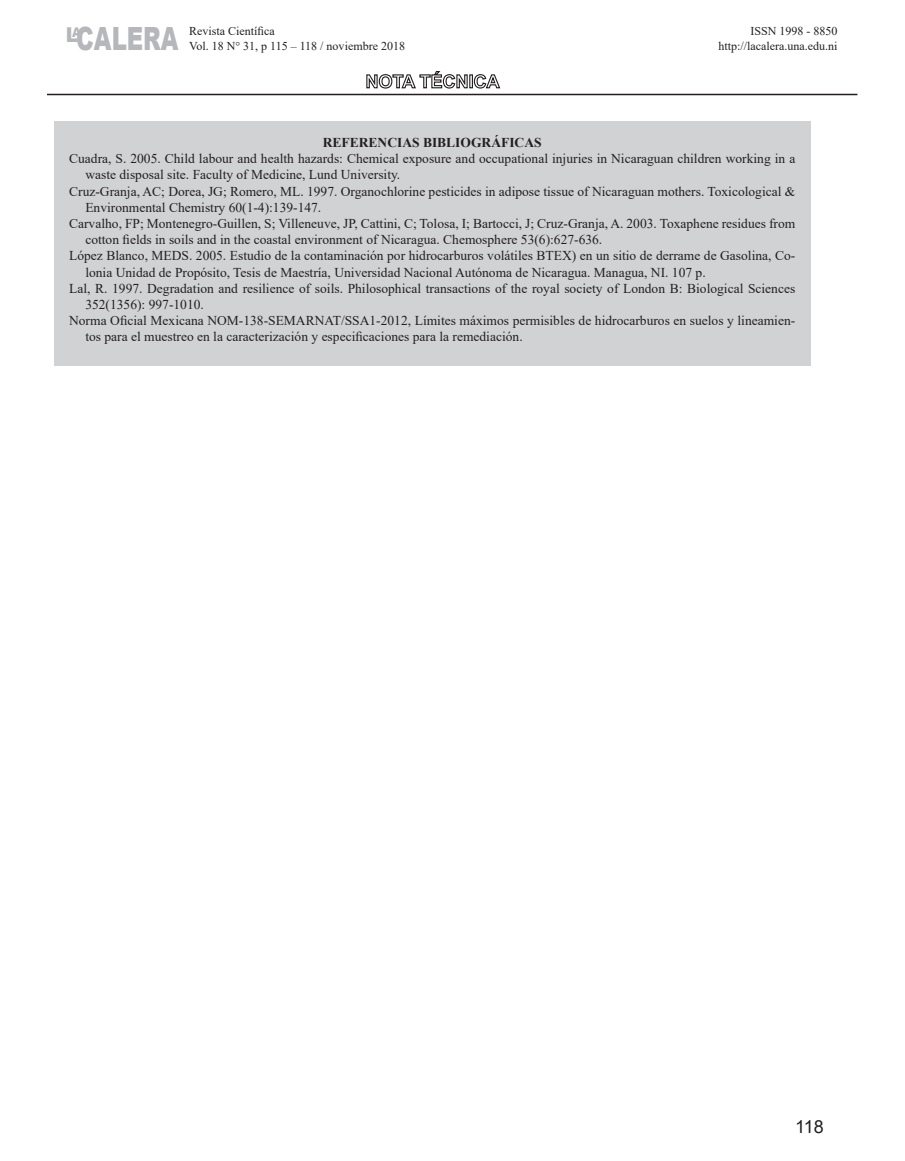
<style>
.page{position:relative;width:905px;height:1161px;background:#fff}
.page>*{position:absolute;margin:0;border:0;box-sizing:border-box;transform-origin:0 0}
.t1{font:900 31.95px "Arial";color:#b6b7bb;scale:.71 1}
.t2{font:900 20.55px "Arial";color:#b6b7bb;scale:.9 1}
.t3{font:18px "Arial";color:#231f20}
.t4{font:13.5px "Times New Roman";color:#231f20}
.t5{font:700 13.5px "Times New Roman";color:#231f20}
.t6{font:12px/14.4px "Times New Roman";color:#231f20;text-align:right}
</style>
<div class="page">
<hr style="left:47px;top:94px;width:810px;height:1px;background:#231f20">
<div style="left:54px;top:122px;width:756px;height:244px;background:#d1d2d4"></div>
<svg style="left:366px;top:71px;width:135px;height:18px"></svg>
<h1 class="t1" style="left:76px;top:15px;width:146px">CALERA</h1>
<p class="t6" style="left:189px;top:24px;width:217px;text-align:left">Revista Científica<br>Vol. 18 N° 31, p 115 – 118 / noviembre 2018</p>
<h2 class="t2" style="left:66px;top:20px;width:19px">L<sup>A</sup></h2>
<p class="t6" style="left:718px;top:24px;width:120px">ISSN 1998 - 8850 http://lacalera.una.edu.ni</p>
<p class="t5" style="left:323px;top:133px;width:220px">REFERENCIAS BIBLIOGRÁFICAS</p>
<p class="t4" style="left:69px;top:149px;width:727px">Cuadra, S. 2005. Child labour and health hazards: Chemical exposure and occupational injuries in Nicaraguan children working in a</p>
<p class="t4" style="left:85px;top:165px;width:316px">waste disposal site. Faculty of Medicine, Lund University.</p>
<p class="t4" style="left:69px;top:182px;width:727px">Cruz‐Granja, AC; Dorea, JG; Romero, ML. 1997. Organochlorine pesticides in adipose tissue of Nicaraguan mothers. Toxicological &amp;</p>
<p class="t4" style="left:85px;top:198px;width:237px">Environmental Chemistry 60(1-4):139-147.</p>
<p class="t4" style="left:69px;top:214px;width:727px">Carvalho, FP; Montenegro-Guillen, S; Villeneuve, JP, Cattini, C; Tolosa, I; Bartocci, J; Cruz-Granja, A. 2003. Toxaphene residues from</p>
<p class="t4" style="left:85px;top:230px;width:518px">cotton fields in soils and in the coastal environment of Nicaragua. Chemosphere 53(6):627-636.</p>
<p class="t4" style="left:69px;top:246px;width:727px">López Blanco, MEDS. 2005. Estudio de la contaminación por hidrocarburos volátiles BTEX) en un sitio de derrame de Gasolina, Co-</p>
<p class="t4" style="left:85px;top:263px;width:622px">lonia Unidad de Propósito, Tesis de Maestría, Universidad Nacional Autónoma de Nicaragua. Managua, NI. 107 p.</p>
<p class="t4" style="left:69px;top:279px;width:727px">Lal, R. 1997. Degradation and resilience of soils. Philosophical transactions of the royal society of London B: Biological Sciences</p>
<p class="t4" style="left:85px;top:295px;width:120px">352(1356): 997-1010.</p>
<p class="t4" style="left:69px;top:311px;width:727px">Norma Oficial Mexicana NOM-138-SEMARNAT/SSA1-2012, Límites máximos permisibles de hidrocarburos en suelos y lineamien-</p>
<p class="t4" style="left:85px;top:327px;width:439px">tos para el muestreo en la caracterización y especificaciones para la remediación.</p>
<h3 class="t3" style="left:795px;top:1115px;width:30px">118</h3>
</div>
